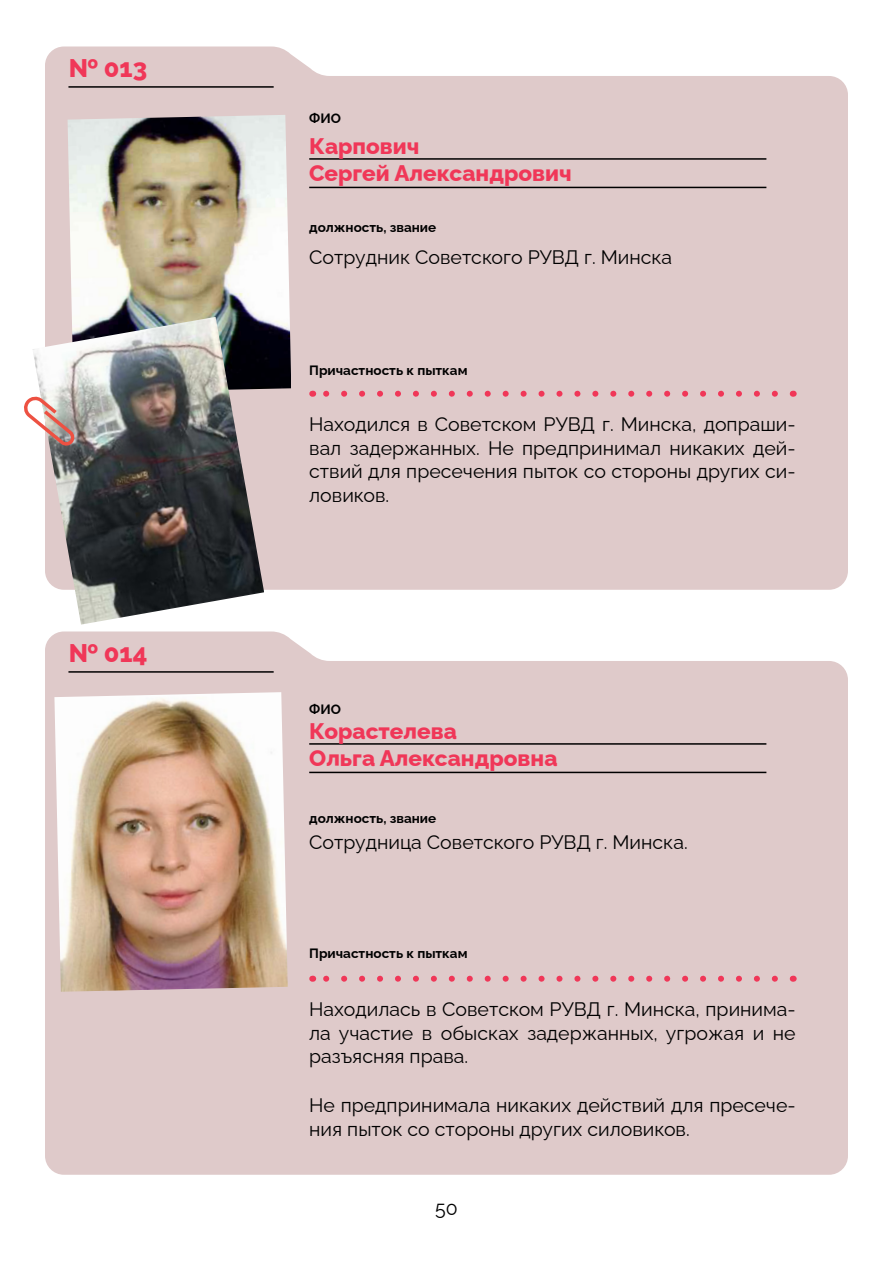
<style>
.page{position:relative;width:893px;height:1263px;background:#fff}
.page>*{position:absolute;margin:0;border:0;box-sizing:border-box;transform-origin:0 0}
.t1{font:800 25.5px "Raleway";color:#f03758}
.t2{font:800 22.5px/27px "Raleway";color:#f03758}
.t3{font:19.5px/23.4px "Raleway";color:#000;text-align:justify}
.t4{font:700 13.5px "Raleway";color:#000}
</style>
<div class="page">
<div style="left:45px;top:47px;width:803px;height:543px;background:#dfcaca"></div>
<div style="left:45px;top:631px;width:803px;height:544px;background:#dfcaca"></div>
<svg style="left:321px;top:391px;width:454px;height:6px;background:#e3a4ac"></svg>
<svg style="left:321px;top:976px;width:454px;height:6px;background:#e3a4ac"></svg>
<hr style="left:68px;top:86px;width:206px;height:2px;background:#000">
<hr style="left:68px;top:671px;width:206px;height:2px;background:#000">
<hr style="left:309px;top:187px;width:457px;height:1px;background:#000">
<hr style="left:309px;top:772px;width:457px;height:1px;background:#000">
<hr style="left:309px;top:158px;width:457px;height:2px;background:#000">
<hr style="left:309px;top:743px;width:457px;height:2px;background:#000">
<img style="left:68px;top:115px;width:223px;height:278px">
<img style="left:33px;top:317px;width:231px;height:308px">
<svg style="left:24px;top:392px;width:54px;height:57px"></svg>
<img style="left:54px;top:692px;width:234px;height:300px">
<h1 class="t1" style="left:68px;top:48px;width:80px">№ 013</h1>
<h1 class="t1" style="left:68px;top:633px;width:80px">№ 014</h1>
<p class="t4" style="left:309px;top:107px;width:33px">ФИО</p>
<p class="t2" style="left:309px;top:130px;width:264px">Карпович<br>Сергей Александрович</p>
<p class="t4" style="left:309px;top:216px;width:129px">должность, звание</p>
<p class="t3" style="left:309px;top:243px;width:364px">Сотрудник Советского РУВД г. Минска</p>
<p class="t4" style="left:309px;top:359px;width:160px">Причастность к пыткам</p>
<p class="t3" style="left:309px;top:411px;width:488px">Находился в Советском РУВД г. Минска, допраши&shy;вал задержанных. Не предпринимал никаких дей&shy;ствий для пресечения пыток со стороны других си&shy;ловиков.</p>
<p class="t4" style="left:309px;top:699px;width:33px">ФИО</p>
<p class="t2" style="left:309px;top:715px;width:250px">Корастелева<br>Ольга Александровна</p>
<p class="t4" style="left:309px;top:807px;width:129px">должность, звание</p>
<p class="t3" style="left:309px;top:828px;width:380px">Сотрудница Советского РУВД г. Минска.</p>
<p class="t4" style="left:309px;top:942px;width:160px">Причастность к пыткам</p>
<p class="t3" style="left:309px;top:996px;width:488px">Находилась в Советском РУВД г. Минска, принима&shy;ла участие в обысках задержанных, угрожая и не разъясняя права.</p>
<p class="t3" style="left:309px;top:1091px;width:488px">Не предпринимала никаких действий для пресече&shy;ния пыток со стороны других силовиков.</p>
<p class="t3" style="left:435px;top:1194px;width:24px">50</p>
</div>
